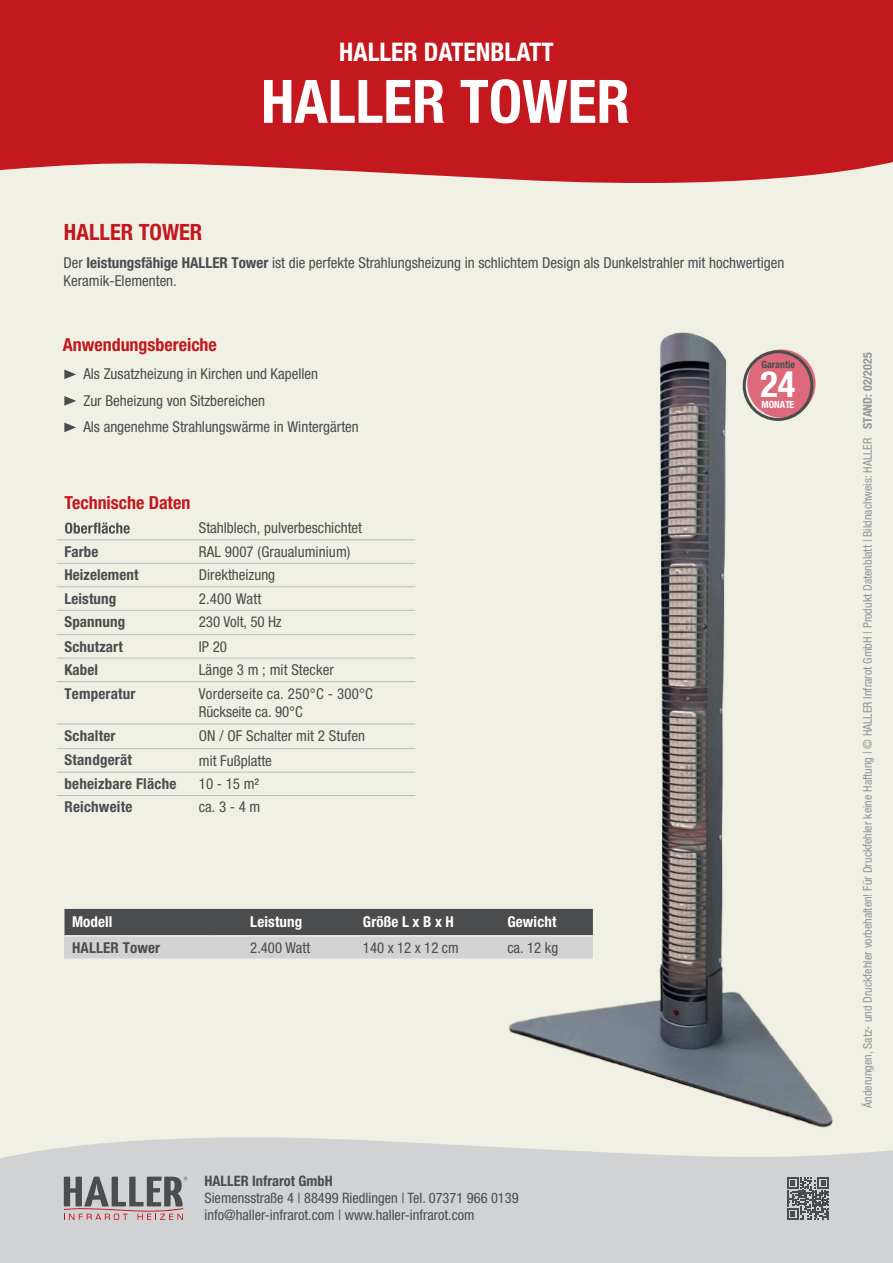
<style>
.page{position:relative;width:893px;height:1263px;background:#f0f0e5}
.page>*{position:absolute;margin:0;border:0;box-sizing:border-box;transform-origin:0 0}
.t1{font:700 condensed 60px "Helvetica Neue";color:#fff}
.t2{font:700 condensed 36.45px "Helvetica Neue";color:#fff}
.t3{font:700 condensed 25.5px "Helvetica Neue";color:#fff}
.t4{font:700 condensed 22.5px "Helvetica Neue LT Std";color:#c2181e}
.t5{font:700 condensed 18px "Helvetica Neue LT Std";color:#c2181e}
.t6{font:condensed 15px/18px "Helvetica Neue LT Std";color:#4b4c4d}
.t7{font:700 condensed 15px/23.7px "Helvetica Neue LT Std";letter-spacing:.01em;color:#4b4c4d}
.t8{font:700 condensed 15px "Helvetica Neue LT Std";letter-spacing:.01em;color:#fff}
.t9{font:condensed 14.4px/16.8px "Helvetica Neue LT Std";color:#4b4c4d}
.t10{font:700 condensed 14.4px "Helvetica Neue LT Std";color:#4b4c4d}
.t11{font:condensed 12px "Helvetica Neue LT Std";color:#939598}
.t12{font:700 condensed 10.05px "Helvetica Neue LT Std";color:#4b4c4d}
.t13{font:700 condensed 9.75px "Helvetica Neue";color:#fff}
.s1{font-weight:700}
</style>
<div class="page">
<div style="left:0;top:0;width:893px;height:183px;background:#c2181e"></div>
<div style="left:0;top:1137px;width:893px;height:126px;background:#d1d2d4"></div>
<svg style="left:64px;top:1176px;width:123px;height:44px;background:#a0989a"></svg>
<svg style="left:787px;top:1177px;width:42px;height:43px;background:#7b7c7d"></svg>
<svg style="left:64px;top:370px;width:12px;height:9px"></svg>
<svg style="left:64px;top:396px;width:12px;height:10px"></svg>
<svg style="left:64px;top:423px;width:12px;height:9px"></svg>
<img style="left:374px;top:332px;width:519px;height:832px">
<div style="left:747px;top:349px;width:69px;height:69px;background:#dc6a7a;border-radius:50%"></div>
<div style="left:743px;top:350px;width:70px;height:71px;border:3px solid #4b4c4d;border-radius:50%"></div>
<svg style="left:64px;top:909px;width:529px;height:49px;background:#88898b"></svg>
<hr style="left:64px;top:935px;width:151px;height:1px;background:#f0f0e5">
<hr style="left:215px;top:935px;width:92px;height:1px;background:#f0f0e5">
<hr style="left:307px;top:935px;width:102px;height:1px;background:#f0f0e5">
<hr style="left:409px;top:935px;width:184px;height:1px;background:#f0f0e5">
<hr style="left:307px;top:958px;width:102px;height:2px;background:#f0f0e5">
<hr style="left:409px;top:958px;width:184px;height:2px;background:#f0f0e5">
<hr style="left:57px;top:634px;width:113px;height:1px;background:#bcbdc0">
<hr style="left:170px;top:634px;width:245px;height:1px;background:#bcbdc0">
<hr style="left:57px;top:658px;width:113px;height:1px;background:#bcbdc0">
<hr style="left:170px;top:658px;width:245px;height:1px;background:#bcbdc0">
<hr style="left:57px;top:748px;width:113px;height:1px;background:#bcbdc0">
<hr style="left:170px;top:748px;width:245px;height:1px;background:#bcbdc0">
<hr style="left:57px;top:772px;width:113px;height:1px;background:#bcbdc0">
<hr style="left:170px;top:772px;width:245px;height:1px;background:#bcbdc0">
<hr style="left:57px;top:795px;width:113px;height:1px;background:#bcbdc0">
<hr style="left:170px;top:795px;width:245px;height:1px;background:#bcbdc0">
<hr style="left:57px;top:681px;width:113px;height:1px;background:#bcbdc0">
<hr style="left:170px;top:681px;width:245px;height:1px;background:#bcbdc0">
<hr style="left:57px;top:724px;width:113px;height:1px;background:#bcbdc0">
<hr style="left:170px;top:724px;width:245px;height:1px;background:#bcbdc0">
<hr style="left:57px;top:539px;width:113px;height:1px;background:#bcbdc0">
<hr style="left:170px;top:539px;width:245px;height:1px;background:#bcbdc0">
<hr style="left:57px;top:563px;width:113px;height:1px;background:#bcbdc0">
<hr style="left:170px;top:563px;width:245px;height:1px;background:#bcbdc0">
<hr style="left:57px;top:586px;width:113px;height:1px;background:#bcbdc0">
<hr style="left:170px;top:586px;width:245px;height:1px;background:#bcbdc0">
<hr style="left:57px;top:610px;width:113px;height:1px;background:#bcbdc0">
<hr style="left:170px;top:610px;width:245px;height:1px;background:#bcbdc0">
<svg style="left:65px;top:523px;width:65px;height:11px"></svg>
<h3 class="t3" style="left:339px;top:30px;width:216px">HALLER DATENBLATT</h3>
<h3 class="t4" style="left:64px;top:219px;width:140px">HALLER TOWER</h3>
<h1 class="t1" style="left:261px;top:52px;width:370px">HALLER TOWER</h1>
<p class="t6" style="left:64px;top:253px;width:722px">Der <span class="s1">leistungsfähige HALLER Tower</span> ist die perfekte Strahlungsheizung in schlichtem Design als Dunkelstrahler mit hochwertigen<br>Keramik-Elementen.</p>
<p class="t5" style="left:63px;top:334px;width:156px">Anwendungsbereiche</p>
<p class="t12" style="left:761px;top:358px;width:35px">Garantie</p>
<p class="t13" style="left:762px;top:396px;width:34px">MONATE</p>
<p class="t6" style="left:83px;top:360px;width:277px;line-height:26.5px">Als Zusatzheizung in Kirchen und Kapellen<br>Zur Beheizung von Sitzbereichen<br>Als angenehme Strahlungswärme in Wintergärten</p>
<h2 class="t2" style="left:760px;top:354px;width:36px">24</h2>
<p class="t5" style="left:64px;top:491px;width:127px">Technische Daten</p>
<p class="t6" style="left:199px;top:519px;width:165px">Stahlblech, pulverbeschichtet</p>
<p class="t7" style="left:64px;top:540px;width:35px">Farbe</p>
<p class="t6" style="left:199px;top:542px;width:153px">RAL 9007 (Graualuminium)</p>
<p class="t7" style="left:64px;top:563px;width:75px">Heizelement</p>
<p class="t6" style="left:199px;top:566px;width:78px">Direktheizung</p>
<p class="t7" style="left:64px;top:586px;width:53px">Leistung</p>
<p class="t6" style="left:199px;top:589px;width:64px">2.400 Watt</p>
<p class="t7" style="left:64px;top:610px;width:62px">Spannung</p>
<p class="t6" style="left:199px;top:613px;width:84px">230 Volt, 50 Hz</p>
<p class="t7" style="left:64px;top:634px;width:60px">Schutzart</p>
<p class="t6" style="left:199px;top:637px;width:30px">IP 20</p>
<p class="t7" style="left:64px;top:658px;width:35px">Kabel</p>
<p class="t6" style="left:199px;top:661px;width:137px">Länge 3 m ; mit Stecker</p>
<p class="t7" style="left:64px;top:681px;width:73px">Temperatur</p>
<p class="t6" style="left:199px;top:684px;width:176px">Vorderseite ca. 250°C - 300°C<br>Rückseite ca. 90°C</p>
<p class="t7" style="left:64px;top:724px;width:113px">Schalter<br>Standgerät beheizbare Fläche<br>Reichweite</p>
<p class="t6" style="left:199px;top:727px;width:168px">ON / OF Schalter mit 2 Stufen</p>
<p class="t6" style="left:199px;top:748px;width:75px;line-height:23.5px">mit Fußplatte<br>10 - 15 m² ca. 3 - 4 m</p>
<p class="t8" style="left:72px;top:913px;width:42px">Modell</p>
<p class="t8" style="left:250px;top:913px;width:53px">Leistung</p>
<p class="t8" style="left:363px;top:913px;width:93px">Größe L x B x H</p>
<p class="t8" style="left:507px;top:913px;width:51px">Gewicht</p>
<p class="t7" style="left:72px;top:935px;width:90px">HALLER Tower</p>
<p class="t6" style="left:250px;top:938px;width:61px">2.400 Watt</p>
<p class="t6" style="left:363px;top:938px;width:97px">140 x 12 x 12 cm</p>
<p class="t6" style="left:507px;top:938px;width:52px">ca. 12 kg</p>
<p class="t10" style="left:204px;top:1172px;width:130px">HALLER Infrarot GmbH</p>
<p class="t9" style="left:204px;top:1189px;width:316px">Siemensstraße 4 | 88499 Riedlingen | Tel. 07371 966 0139 info@haller-infrarot.com | www.haller-infrarot.com</p>
<p class="t11" style="left:861px;top:1108px;width:756px;rotate:-90deg">Änderungen, Satz- und Druckfehler vorbehalten! Für Druckfehler keine Haftung | © HALLER Infrarot GmbH | Produkt Datenblatt | Bildnachweis: HALLER <span class="s1">STAND: 02/2025</span></p>
</div>
